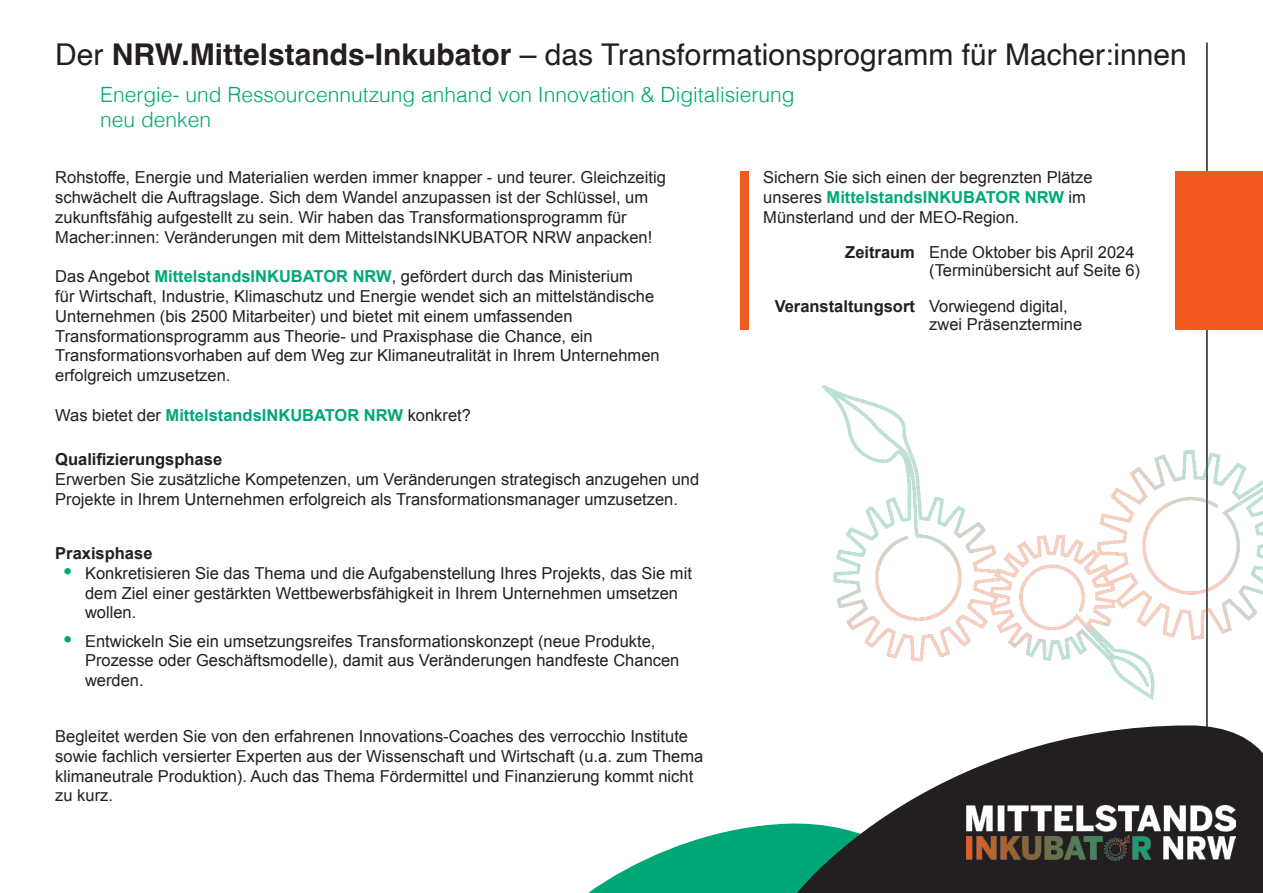
<style>
.page{position:relative;width:1263px;height:893px;background:#fff}
.page>*{position:absolute;margin:0;border:0;box-sizing:border-box;transform-origin:0 0}
.t1{font:30px "Helvetica";color:#231f20}
.t2{font:300 21px/25.2px "Helvetica";color:#00a776}
.t3{font:16.5px/19.8px "Arial";color:#231f20}
.t4{font:700 16.5px "Arial";color:#231f20}
.t5{font:700 16.5px "Arial";color:#00a776}
.s1{font-weight:700}
.s2{font-weight:700;color:#00a776}
.s3{font-weight:400;color:#231f20}
.s4{font-weight:700;font-size:22.5px;color:#00a776}
</style>
<div class="page">
<svg style="left:588px;top:825px;width:175px;height:68px"></svg>
<svg style="left:763px;top:725px;width:500px;height:168px;fill:#231f20"></svg>
<img style="left:966px;top:806px;width:269px;height:54px">
<hr style="left:1206px;top:43px;width:2px;height:699px;background:#231f20">
<img style="left:823px;top:386px;width:440px;height:313px">
<div style="left:1175px;top:171px;width:88px;height:159px;background:#f15921"></div>
<div style="left:741px;top:171px;width:8px;height:159px;background:#f15921"></div>
<h1 class="t1" style="left:55px;top:31px;width:1133px">Der <span class="s1">NRW.Mittelstands-Inkubator</span> – das Transformationsprogramm für Macher:innen</h1>
<p class="t2" style="left:100px;top:80px;width:696px">Energie- und Ressourcennutzung anhand von Innovation &amp; Digitalisierung neu denken</p>
<p class="t3" style="left:55px;top:168px;width:612px">Rohstoffe, Energie und Materialien werden immer knapper - und teurer. Gleichzeitig schwächelt die Auftragslage. Sich dem Wandel anzupassen ist der Schlüssel, um zukunftsfähig aufgestellt zu sein. Wir haben das Transformationsprogramm für Macher:innen: Veränderungen mit dem MittelstandsINKUBATOR NRW anpacken!</p>
<p class="t3" style="left:55px;top:267px;width:606px">Das Angebot <span class="s2">MittelstandsINKUBATOR NRW</span>, gefördert durch das Ministerium<br>für Wirtschaft, Industrie, Klimaschutz und Energie wendet sich an mittelständische Unternehmen (bis 2500 Mitarbeiter) und bietet mit einem umfassenden Transformationsprogramm aus Theorie- und Praxisphase die Chance, ein Transformationsvorhaben auf dem Weg zur Klimaneutralität in Ihrem Unternehmen erfolgreich umzusetzen.</p>
<p class="t5" style="left:55px;top:404px;width:417px"><span class="s3">Was bietet der</span> MittelstandsINKUBATOR NRW <span class="s3">konkret?</span></p>
<p class="t4" style="left:55px;top:449px;width:168px">Qualifizierungsphase</p>
<p class="t3" style="left:55px;top:470px;width:645px">Erwerben Sie zusätzliche Kompetenzen, um Veränderungen strategisch anzugehen und<br>Projekte in Ihrem Unternehmen erfolgreich als Transformationsmanager umzusetzen.</p>
<p class="t4" style="left:55px;top:542px;width:99px">Praxisphase</p>
<p class="t3" style="left:85px;top:563px;width:608px;text-indent:-21px"><span class="s4">•</span> Konkretisieren Sie das Thema und die Aufgabenstellung Ihres Projekts, das Sie mit dem Ziel einer gestärkten Wettbewerbsfähigkeit in Ihrem Unternehmen umsetzen wollen.</p>
<p class="t3" style="left:85px;top:631px;width:596px;text-indent:-21px"><span class="s4">•</span> Entwickeln Sie ein umsetzungsreifes Transformationskonzept (neue Produkte,<br>Prozesse oder Geschäftsmodelle), damit aus Veränderungen handfeste Chancen werden.</p>
<p class="t3" style="left:55px;top:726px;width:650px">Begleitet werden Sie von den erfahrenen Innovations-Coaches des verrocchio Institute sowie fachlich versierter Experten aus der Wissenschaft und Wirtschaft (u.a. zum Thema klimaneutrale Produktion). Auch das Thema Fördermittel und Finanzierung kommt nicht zu kurz.</p>
<p class="t3" style="left:763px;top:168px;width:331px">Sichern Sie sich einen der begrenzten Plätze unseres <span class="s2">MittelstandsINKUBATOR NRW</span> im<br>Münsterland und der MEO-Region.</p>
<p class="t4" style="left:845px;top:241px;width:71px">Zeitraum</p>
<p class="t4" style="left:775px;top:295px;width:142px">Veranstaltungsort</p>
<p class="t3" style="left:929px;top:243px;width:212px;line-height:18px">Ende Oktober bis April 2024 (Terminübersicht auf Seite 6)</p>
<p class="t3" style="left:929px;top:297px;width:155px;line-height:18px">Vorwiegend digital, zwei Präsenztermine</p>
</div>
